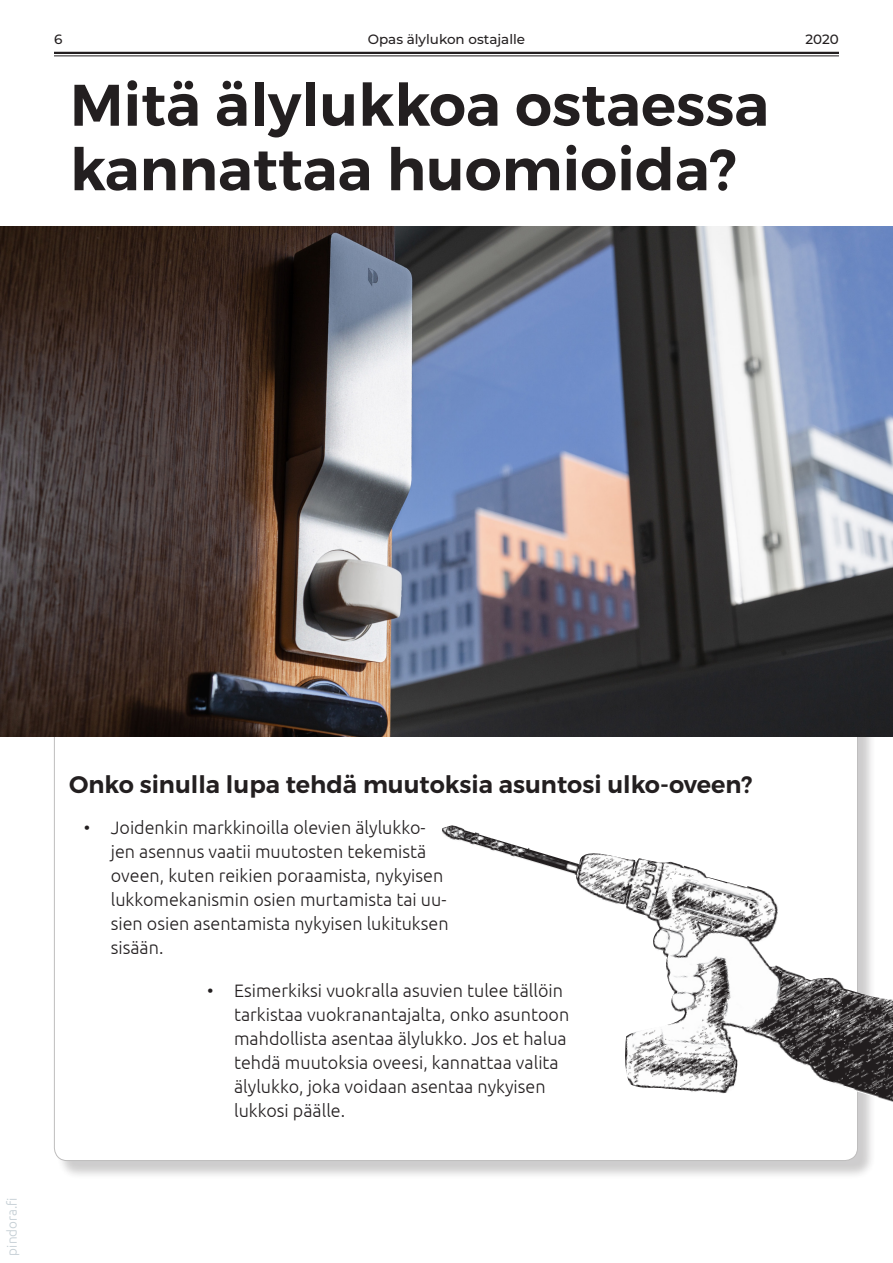
<style>
.page{position:relative;width:893px;height:1263px;background:#fff}
.page>*{position:absolute;margin:0;border:0;box-sizing:border-box;transform-origin:0 0}
.t1{font:600 58.5px/64.5px "Montserrat";color:#231f20}
.Kappaletyyli_2{font:600 24px "Montserrat";color:#231f20}
.t2{font:300 18px/24px "Ubuntu";color:#231f20}
.t3{font:500 13.5px "Montserrat";color:#231f20}
.t4{font:300 13.5px "Ubuntu";color:#c4ced4}
</style>
<div class="page">
<div style="left:56px;top:583px;width:821px;height:596px;background:#231f20;opacity:.75"></div>
<div style="left:54px;top:581px;width:803px;height:579px;background:#fff;border-radius:13px"></div>
<img style="left:442px;top:825px;width:451px;height:277px">
<hr style="left:54px;top:52px;width:785px;height:2px;background:#231f20">
<hr style="left:54px;top:55px;width:785px;height:1px;background:#231f20">
<img style="left:0;top:226px;width:893px;height:510px">
<p class="t3" style="left:368px;top:30px;width:159px">Opas älylukon ostajalle</p>
<p class="t3" style="left:54px;top:30px;width:10px">6</p>
<p class="t3" style="left:806px;top:30px;width:35px">2020</p>
<p class="t1" style="left:70px;top:73px;width:701px">Mitä älylukkoa ostaessa kannattaa huomioida?</p>
<p class="t4" style="left:4px;top:1255px;width:59px;rotate:-90deg">pindora.fi</p>
<p class="Kappaletyyli_2" style="left:69px;top:769px;width:685px">Onko sinulla lupa tehdä muutoksia asuntosi ulko-oveen?</p>
<p class="t2" style="left:111px;top:815px;width:339px;text-indent:-27px">• Joidenkin markkinoilla olevien älylukko&shy;jen asennus vaatii muutosten tekemistä oveen, kuten reikien poraamista, nykyisen lukkomekanismin osien murtamista tai uu&shy;sien osien asentamista nykyisen lukituksen sisään.</p>
<p class="t2" style="left:234px;top:978px;width:337px;text-indent:-27px">• Esimerkiksi vuokralla asuvien tulee tällöin tarkistaa vuokranantajalta, onko asuntoon mahdollista asentaa älylukko. Jos et halua tehdä muutoksia oveesi, kannattaa valita älylukko, joka voidaan asentaa nykyisen lukkosi päälle.</p>
</div>
